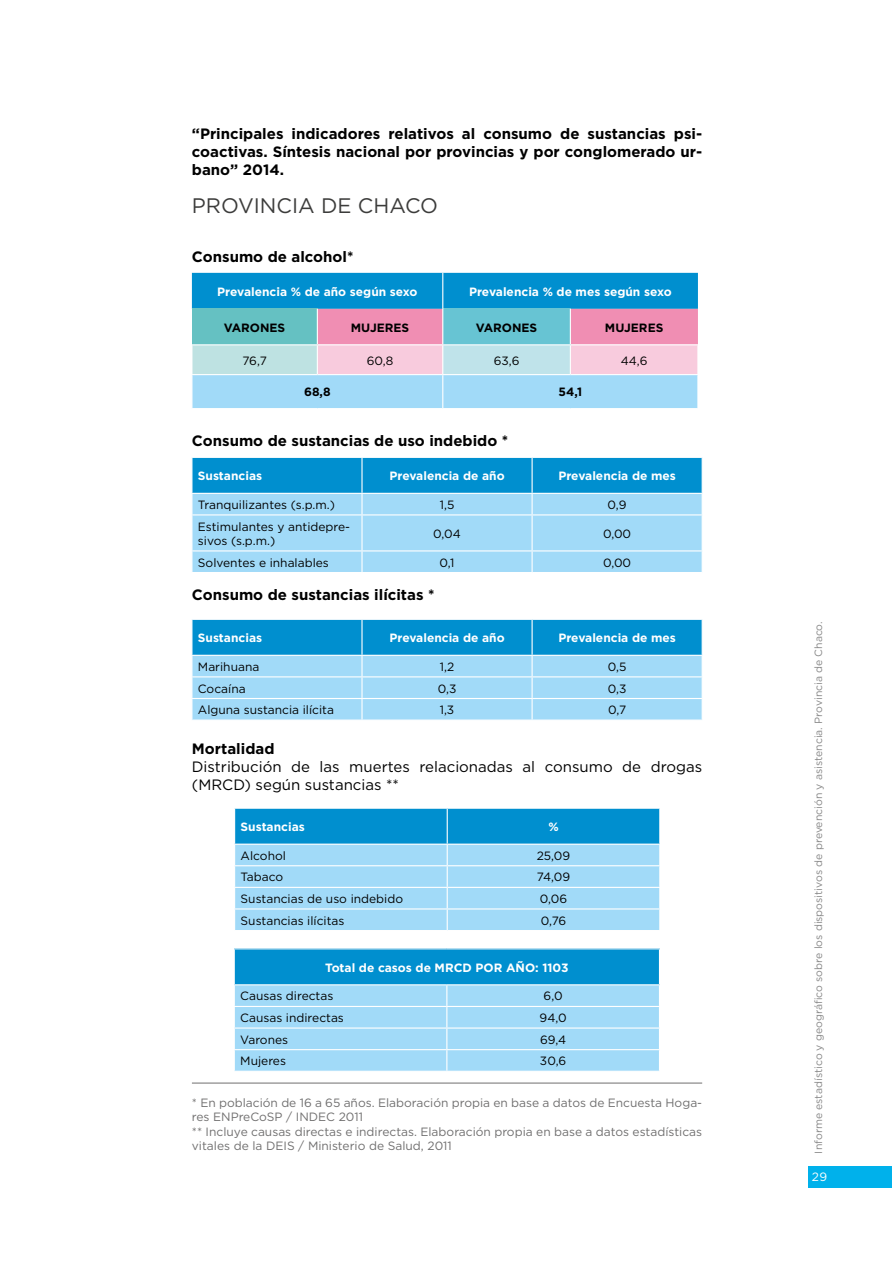
<style>
.page{position:relative;width:893px;height:1263px;background:#fff}
.page>*{position:absolute;margin:0;border:0;box-sizing:border-box;transform-origin:0 0}
.t1{font:21px "Gotham";color:#3c3c3b}
.t2{font:700 15px/18px "Gotham";color:#000;text-align:justify}
.t3{font:15px/18px "Gotham";color:#000}
.t4{font:12px/14.4px "Gotham";color:#000}
.t5{font:12px/14.4px "Gotham";color:#706f6f}
.t6{font:700 12px "Gotham";color:#fff}
.t7{font:700 12px "Gotham";color:#000}
.t8{font:12px "Gotham";color:#fff}
.t9{font:10.5px "Gotham";color:#878787}
</style>
<div class="page">
<div style="left:808px;top:1166px;width:84px;height:21px;background:#00b1eb"></div>
<svg style="left:191px;top:273px;width:507px;height:135px;background:#86b9d9"></svg>
<hr style="left:191px;top:374px;width:126px;height:1px;background:#fff">
<hr style="left:191px;top:375px;width:1px;height:33px;background:#fff">
<hr style="left:317px;top:374px;width:126px;height:1px;background:#fff">
<hr style="left:443px;top:374px;width:127px;height:1px;background:#fff">
<hr style="left:442px;top:375px;width:1px;height:33px;background:#fff">
<hr style="left:570px;top:374px;width:128px;height:1px;background:#fff">
<hr style="left:697px;top:375px;width:1px;height:33px;background:#fff">
<svg style="left:192px;top:458px;width:510px;height:114px;background:#72c4eb"></svg>
<hr style="left:361px;top:458px;width:2px;height:35px;background:#fff">
<hr style="left:531px;top:458px;width:2px;height:35px;background:#fff">
<hr style="left:191px;top:493px;width:171px;height:1px;background:#fff">
<hr style="left:362px;top:493px;width:170px;height:1px;background:#fff">
<hr style="left:532px;top:493px;width:171px;height:1px;background:#fff">
<svg style="left:192px;top:620px;width:510px;height:99px;background:#6bc0e9"></svg>
<hr style="left:361px;top:620px;width:2px;height:35px;background:#fff">
<hr style="left:531px;top:620px;width:2px;height:35px;background:#fff">
<hr style="left:191px;top:655px;width:171px;height:1px;background:#fff">
<hr style="left:362px;top:655px;width:170px;height:1px;background:#fff">
<hr style="left:532px;top:655px;width:171px;height:1px;background:#fff">
<hr style="left:192px;top:1083px;width:510px;height:1px;background:#706f6f">
<svg style="left:234px;top:809px;width:426px;height:121px;background:#77c6ec"></svg>
<hr style="left:234px;top:809px;width:1px;height:34px;background:#fff">
<hr style="left:447px;top:809px;width:1px;height:34px;background:#fff">
<hr style="left:659px;top:809px;width:1px;height:34px;background:#fff">
<div style="left:234px;top:949px;width:425px;height:36px;background:#008fcf"></div>
<svg style="left:234px;top:985px;width:426px;height:86px;background:#a6dcf8"></svg>
<hr style="left:234px;top:949px;width:1px;height:35px;background:#fff">
<hr style="left:234px;top:984px;width:213px;height:1px;background:#fff">
<hr style="left:447px;top:984px;width:213px;height:1px;background:#fff">
<p class="t2" style="left:192px;top:125px;width:512px">“Principales indicadores relativos al consumo de sustancias psi&shy;coactivas. Síntesis nacional por provincias y por conglomerado ur&shy;bano” 2014.</p>
<h1 class="t1" style="left:192px;top:192px;width:248px">PROVINCIA DE CHACO</h1>
<p class="t2" style="left:192px;top:248px;width:163px">Consumo de alcohol*</p>
<p class="t6" style="left:217px;top:283px;width:202px">Prevalencia % de año según sexo</p>
<p class="t6" style="left:469px;top:283px;width:204px">Prevalencia % de mes según sexo</p>
<p class="t7" style="left:224px;top:319px;width:63px">VARONES</p>
<p class="t7" style="left:351px;top:319px;width:60px">MUJERES</p>
<p class="t7" style="left:476px;top:319px;width:63px">VARONES</p>
<p class="t7" style="left:605px;top:319px;width:60px">MUJERES</p>
<p class="t4" style="left:242px;top:353px;width:26px">76,7</p>
<p class="t4" style="left:367px;top:353px;width:28px">60,8</p>
<p class="t4" style="left:494px;top:353px;width:27px">63,6</p>
<p class="t4" style="left:621px;top:353px;width:28px">44,6</p>
<p class="t7" style="left:304px;top:384px;width:28px">68,8</p>
<p class="t7" style="left:558px;top:384px;width:25px">54,1</p>
<p class="t2" style="left:192px;top:432px;width:318px">Consumo de sustancias de uso indebido *</p>
<p class="t6" style="left:198px;top:468px;width:66px">Sustancias</p>
<p class="t6" style="left:389px;top:468px;width:117px">Prevalencia de año</p>
<p class="t6" style="left:558px;top:468px;width:119px">Prevalencia de mes</p>
<p class="t4" style="left:198px;top:497px;width:139px">Tranquilizantes (s.p.m.)</p>
<p class="t4" style="left:440px;top:497px;width:16px">1,5</p>
<p class="t4" style="left:608px;top:497px;width:21px">0,9</p>
<p class="t4" style="left:198px;top:519px;width:154px">Estimulantes y antidepre&shy;sivos (s.p.m.)</p>
<p class="t4" style="left:433px;top:526px;width:29px">0,04</p>
<p class="t4" style="left:603px;top:526px;width:30px">0,00</p>
<p class="t4" style="left:198px;top:555px;width:133px">Solventes e inhalables</p>
<p class="t4" style="left:440px;top:555px;width:16px">0,1</p>
<p class="t4" style="left:603px;top:555px;width:30px">0,00</p>
<p class="t2" style="left:192px;top:586px;width:244px">Consumo de sustancias ilícitas *</p>
<p class="t6" style="left:198px;top:630px;width:66px">Sustancias</p>
<p class="t6" style="left:389px;top:630px;width:117px">Prevalencia de año</p>
<p class="t6" style="left:558px;top:630px;width:119px">Prevalencia de mes</p>
<p class="t4" style="left:198px;top:659px;width:63px">Marihuana</p>
<p class="t4" style="left:440px;top:659px;width:16px">1,2</p>
<p class="t4" style="left:608px;top:659px;width:20px">0,5</p>
<p class="t4" style="left:198px;top:681px;width:49px">Cocaína</p>
<p class="t4" style="left:438px;top:681px;width:20px">0,3</p>
<p class="t4" style="left:608px;top:681px;width:20px">0,3</p>
<p class="t4" style="left:198px;top:702px;width:138px">Alguna sustancia ilícita</p>
<p class="t4" style="left:440px;top:702px;width:16px">1,3</p>
<p class="t4" style="left:608px;top:702px;width:20px">0,7</p>
<p class="t2" style="left:192px;top:740px;width:84px">Mortalidad</p>
<p class="t3" style="left:192px;top:757px;width:512px">Distribución de las muertes relacionadas al consumo de drogas (MRCD) según sustancias **</p>
<p class="t6" style="left:241px;top:819px;width:66px">Sustancias</p>
<p class="t6" style="left:548px;top:819px;width:12px">%</p>
<p class="t4" style="left:241px;top:848px;width:47px">Alcohol</p>
<p class="t4" style="left:537px;top:848px;width:35px">25,09</p>
<p class="t4" style="left:241px;top:870px;width:44px">Tabaco</p>
<p class="t4" style="left:537px;top:870px;width:35px">74,09</p>
<p class="t4" style="left:241px;top:891px;width:164px">Sustancias de uso indebido</p>
<p class="t4" style="left:540px;top:891px;width:29px">0,06</p>
<p class="t4" style="left:241px;top:913px;width:105px">Sustancias ilícitas</p>
<p class="t4" style="left:541px;top:913px;width:27px">0,76</p>
<p class="t6" style="left:325px;top:959px;width:245px">Total de casos de MRCD POR AÑO: 1103</p>
<p class="t4" style="left:240px;top:989px;width:95px">Causas directas</p>
<p class="t4" style="left:544px;top:989px;width:21px">6,0</p>
<p class="t4" style="left:240px;top:1010px;width:105px">Causas indirectas</p>
<p class="t4" style="left:540px;top:1010px;width:29px">94,0</p>
<p class="t4" style="left:240px;top:1032px;width:49px">Varones</p>
<p class="t4" style="left:540px;top:1032px;width:28px">69,4</p>
<p class="t4" style="left:240px;top:1053px;width:47px">Mujeres</p>
<p class="t4" style="left:540px;top:1053px;width:28px">30,6</p>
<p class="t5" style="left:192px;top:1095px;width:512px">* En población de 16 a 65 años. Elaboración propia en base a datos de Encuesta Hoga&shy;res ENPreCoSP / INDEC 2011<br>** Incluye causas directas e indirectas. Elaboración propia en base a datos estadísticas vitales de la DEIS / Ministerio de Salud, 2011</p>
<p class="t9" style="left:812px;top:1153px;width:534px;rotate:-90deg">Informe estadístico y geográfico sobre los dispositivos de prevención y asistencia. Provincia de Chaco.</p>
<p class="t8" style="left:812px;top:1169px;width:17px">29</p>
</div>
